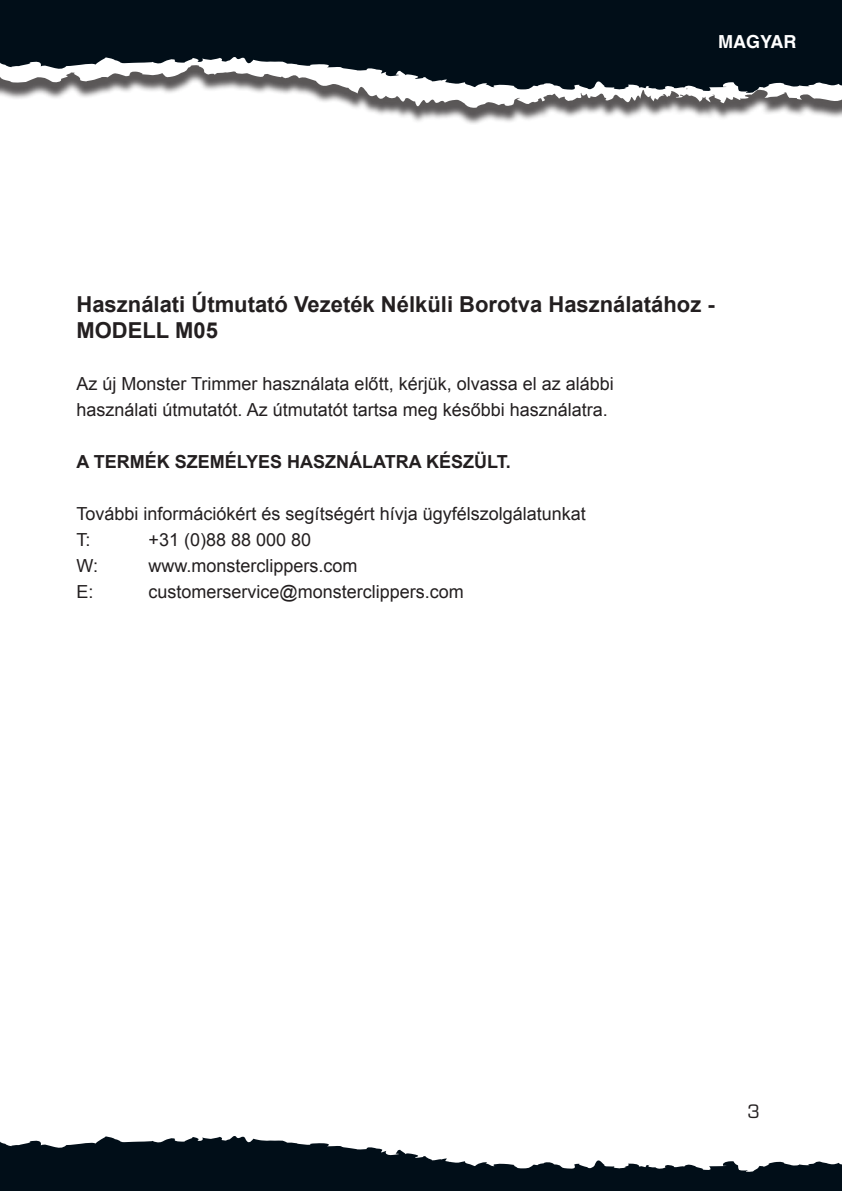
<style>
.page{position:relative;width:842px;height:1191px;background:#fff}
.page>*{position:absolute;margin:0;border:0;box-sizing:border-box;transform-origin:0 0}
.t1{font:700 22px/26px "Arial";color:#231f20}
.t2{font:18px/26px "Arial";color:#231f20}
.t3{font:700 18px "Arial";color:#231f20}
.t4{font:700 18px "Helvetica";color:#fff}
.t5{font:18px "Eurostile LT Std";color:#231f20}
</style>
<div class="page">
<div style="left:0;top:0;width:842px;height:125px;background:#231f20;opacity:.75"></div>
<svg style="left:0;top:93px;width:842px;height:22px"></svg>
<svg style="left:0;top:0;width:842px;height:93px;background:#28333b"></svg>
<svg style="left:0;top:1136px;width:842px;height:55px;fill:#010e18"></svg>
<p class="t4" style="left:718px;top:27px;width:80px">MAGYAR</p>
<p class="t1" style="left:77px;top:292px;width:640px">Használati Útmutató Vezeték Nélküli Borotva Használatához -<br>MODELL M05</p>
<p class="t2" style="left:77px;top:371px;width:539px">Az új Monster Trimmer használata előtt, kérjük, olvassa el az alábbi használati útmutatót. Az útmutatót tartsa meg későbbi használatra.</p>
<p class="t3" style="left:77px;top:450px;width:436px">A TERMÉK SZEMÉLYES HASZNÁLATRA KÉSZÜLT.</p>
<p class="t2" style="left:77px;top:501px;width:511px">További információkért és segítségért hívja ügyfélszolgálatunkat<br>T:</p>
<p class="t2" style="left:149px;top:527px;width:164px">+31 (0)88 88 000 80</p>
<p class="t2" style="left:77px;top:553px;width:23px">W:</p>
<p class="t2" style="left:149px;top:553px;width:211px">www.monsterclippers.com</p>
<p class="t2" style="left:77px;top:579px;width:19px">E:</p>
<p class="t2" style="left:149px;top:579px;width:317px">customerservice@monsterclippers.com</p>
<p class="t5" style="left:747px;top:1100px;width:14px">3</p>
</div>
